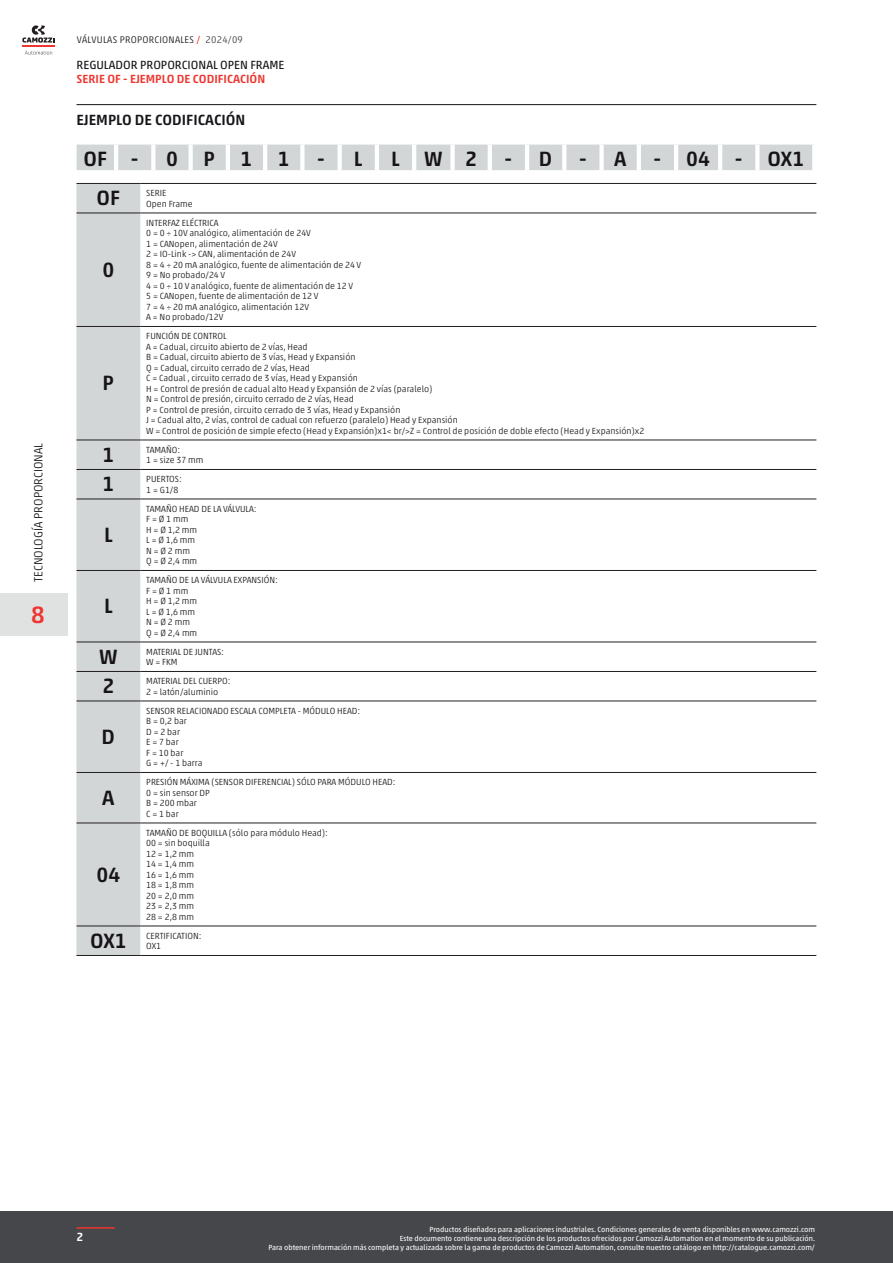
<style>
.page{position:relative;width:893px;height:1263px;background:#fff}
.page>*{position:absolute;margin:0;border:0;box-sizing:border-box;transform-origin:0 0}
.Num_catalogo_no_lingua{font:500 24px "Akko W1 G";color:#ee352f}
.CODE_Legend_row_header{font:500 21px "Akko W1 G";color:#171419}
.Titolo_SEZIONE{font:500 15px "Akko W1 G";color:#171419}
.TITOLO_Home_small{font:12px "Akko W1 G";color:#171419}
.SOTTOTITOLO_Home_small{font:500 12px "Akko W1 G";color:#ee352f}
.NOME_CATALOGO{font:300 12px "Akko W1 G";color:#171419}
.t1{font:500 12px "Akko W1 G";color:#fff}
.Edizione_catalogo{font:300 9.75px "Akko W1 G";letter-spacing:.025em;color:#171419}
.Testi_tabella_coding_example{font:300 9px/10.5px "Akko W1 G";color:#171419}
.footNotes{font:7.5px/9px "Akko W1 G";color:#fff;text-align:right}
.s1{font-weight:400;color:#ee352f}
.s2{color:#383b3f}
</style>
<div class="page">
<div style="left:77px;top:145px;width:735px;height:25px;background:#d2d6d6"></div>
<hr style="left:114px;top:145px;width:4px;height:25px;background:#fff">
<hr style="left:151px;top:145px;width:4px;height:25px;background:#fff">
<div style="left:188px;top:145px;width:5px;height:25px;background:#fff"></div>
<hr style="left:226px;top:145px;width:4px;height:25px;background:#fff">
<hr style="left:263px;top:145px;width:4px;height:25px;background:#fff">
<svg style="left:300px;top:145px;width:4px;height:25px"></svg>
<hr style="left:338px;top:145px;width:4px;height:25px;background:#fff">
<hr style="left:375px;top:145px;width:4px;height:25px;background:#fff">
<hr style="left:412px;top:145px;width:4px;height:25px;background:#fff">
<div style="left:450px;top:145px;width:5px;height:25px;background:#fff"></div>
<hr style="left:488px;top:145px;width:4px;height:25px;background:#fff">
<hr style="left:525px;top:145px;width:4px;height:25px;background:#fff">
<hr style="left:562px;top:145px;width:4px;height:25px;background:#fff">
<div style="left:599px;top:145px;width:5px;height:25px;background:#fff"></div>
<hr style="left:637px;top:145px;width:4px;height:25px;background:#fff">
<hr style="left:674px;top:145px;width:4px;height:25px;background:#fff">
<hr style="left:718px;top:145px;width:4px;height:25px;background:#fff">
<svg style="left:755px;top:145px;width:4px;height:25px"></svg>
<hr style="left:76px;top:104px;width:740px;height:1px;background:#171419">
<svg style="left:76px;top:184px;width:64px;height:771px;background:#d2d6d6"></svg>
<hr style="left:140px;top:183px;width:676px;height:1px;background:#231f20">
<hr style="left:140px;top:213px;width:676px;height:1px;background:#231f20">
<hr style="left:140px;top:326px;width:676px;height:1px;background:#231f20">
<hr style="left:140px;top:440px;width:676px;height:1px;background:#231f20">
<hr style="left:140px;top:469px;width:676px;height:1px;background:#231f20">
<hr style="left:140px;top:499px;width:676px;height:1px;background:#231f20">
<hr style="left:140px;top:570px;width:676px;height:1px;background:#231f20">
<hr style="left:140px;top:642px;width:676px;height:1px;background:#231f20">
<hr style="left:140px;top:671px;width:676px;height:1px;background:#231f20">
<hr style="left:140px;top:701px;width:676px;height:1px;background:#231f20">
<hr style="left:140px;top:772px;width:676px;height:1px;background:#231f20">
<hr style="left:140px;top:823px;width:676px;height:1px;background:#231f20">
<hr style="left:140px;top:926px;width:676px;height:1px;background:#231f20">
<hr style="left:140px;top:955px;width:676px;height:1px;background:#231f20">
<hr style="left:76px;top:183px;width:64px;height:1px;background:#231f20">
<hr style="left:76px;top:213px;width:64px;height:1px;background:#231f20">
<hr style="left:76px;top:326px;width:64px;height:1px;background:#231f20">
<hr style="left:76px;top:440px;width:64px;height:1px;background:#231f20">
<hr style="left:76px;top:469px;width:64px;height:1px;background:#231f20">
<hr style="left:76px;top:499px;width:64px;height:1px;background:#231f20">
<hr style="left:76px;top:570px;width:64px;height:1px;background:#231f20">
<hr style="left:76px;top:642px;width:64px;height:1px;background:#231f20">
<hr style="left:76px;top:671px;width:64px;height:1px;background:#231f20">
<hr style="left:76px;top:701px;width:64px;height:1px;background:#231f20">
<hr style="left:76px;top:772px;width:64px;height:1px;background:#231f20">
<hr style="left:76px;top:823px;width:64px;height:1px;background:#231f20">
<hr style="left:76px;top:926px;width:64px;height:1px;background:#231f20">
<hr style="left:76px;top:955px;width:64px;height:1px;background:#231f20">
<div style="left:0;top:1211px;width:893px;height:52px;background:#46474a"></div>
<hr style="left:77px;top:1227px;width:38px;height:1px;background:#ee352f">
<hr style="left:22px;top:45px;width:32px;height:2px;background:#ee352f">
<svg style="left:22px;top:25px;width:32px;height:18px"></svg>
<svg style="left:25px;top:51px;width:27px;height:4px"></svg>
<div style="left:8px;top:593px;width:60px;height:42px;background:#e0e2e1"></div>
<div style="left:0;top:593px;width:8px;height:42px;background:#e0e2e1"></div>
<p class="NOME_CATALOGO" style="left:30px;top:582px;width:141px;rotate:-90deg">TECNOLOGÍA PROPORCIONAL</p>
<p class="Num_catalogo_no_lingua" style="left:31px;top:597px;width:15px">8</p>
<p class="Edizione_catalogo" style="left:77px;top:32px;width:168px">VÁLVULAS PROPORCIONALES <span class="s1">/</span> <span class="s2">2024/09</span></p>
<p class="TITOLO_Home_small" style="left:77px;top:56px;width:209px">REGULADOR PROPORCIONAL OPEN FRAME</p>
<p class="SOTTOTITOLO_Home_small" style="left:77px;top:70px;width:190px">SERIE OF - EJEMPLO DE CODIFICACIÓN</p>
<p class="Titolo_SEZIONE" style="left:76px;top:109px;width:171px">EJEMPLO DE CODIFICACIÓN</p>
<p class="CODE_Legend_row_header" style="left:84px;top:143px;width:25px">OF</p>
<p class="CODE_Legend_row_header" style="left:131px;top:143px;width:9px">-</p>
<p class="CODE_Legend_row_header" style="left:166px;top:143px;width:13px">0</p>
<p class="CODE_Legend_row_header" style="left:203px;top:143px;width:13px">P</p>
<p class="CODE_Legend_row_header" style="left:241px;top:143px;width:13px">1</p>
<p class="CODE_Legend_row_header" style="left:278px;top:143px;width:13px">1</p>
<p class="CODE_Legend_row_header" style="left:317px;top:143px;width:9px">-</p>
<p class="CODE_Legend_row_header" style="left:354px;top:143px;width:10px">L</p>
<p class="CODE_Legend_row_header" style="left:391px;top:143px;width:10px">L</p>
<p class="CODE_Legend_row_header" style="left:424px;top:143px;width:20px">W</p>
<p class="CODE_Legend_row_header" style="left:465px;top:143px;width:13px">2</p>
<p class="CODE_Legend_row_header" style="left:505px;top:143px;width:9px">-</p>
<p class="CODE_Legend_row_header" style="left:539px;top:143px;width:15px">D</p>
<p class="CODE_Legend_row_header" style="left:579px;top:143px;width:9px">-</p>
<p class="CODE_Legend_row_header" style="left:614px;top:143px;width:14px">A</p>
<p class="CODE_Legend_row_header" style="left:654px;top:143px;width:9px">-</p>
<p class="CODE_Legend_row_header" style="left:686px;top:143px;width:25px">04</p>
<p class="CODE_Legend_row_header" style="left:735px;top:143px;width:9px">-</p>
<p class="CODE_Legend_row_header" style="left:767px;top:143px;width:38px">OX1</p>
<p class="CODE_Legend_row_header" style="left:97px;top:183px;width:25px">OF</p>
<p class="Testi_tabella_coding_example" style="left:146px;top:188px;width:48px">SERIE<br>Open Frame</p>
<p class="CODE_Legend_row_header" style="left:102px;top:254px;width:13px">0</p>
<p class="CODE_Legend_row_header" style="left:103px;top:368px;width:13px">P</p>
<p class="Testi_tabella_coding_example" style="left:146px;top:217px;width:216px">INTERFAZ ELÉCTRICA<br>0 = 0 ÷ 10V analógico, alimentación de 24V<br>1 = CANopen, alimentación de 24V<br>2 = IO-Link -&gt; CAN, alimentación de 24V<br>8 = 4 ÷ 20 mA analógico, fuente de alimentación de 24 V 9 = No probado/24 V<br>4 = 0 ÷ 10 V analógico, fuente de alimentación de 12 V<br>5 = CANopen, fuente de alimentación de 12 V<br>7 = 4 ÷ 20 mA analógico, alimentación 12V<br>A = No probado/12V</p>
<p class="Testi_tabella_coding_example" style="left:146px;top:330px;width:499px">FUNCIÓN DE CONTROL<br>A = Cadual, circuito abierto de 2 vías, Head<br>B = Cadual, circuito abierto de 3 vías, Head y Expansión<br>Q = Cadual, circuito cerrado de 2 vías, Head<br>C = Cadual , circuito cerrado de 3 vías, Head y Expansión<br>H = Control de presión de cadual alto Head y Expansión de 2 vías (paralelo)<br>N = Control de presión, circuito cerrado de 2 vías, Head<br>P = Control de presión, circuito cerrado de 3 vías, Head y Expansión<br>J = Cadual alto, 2 vías, control de cadual con refuerzo (paralelo) Head y Expansión<br>W = Control de posición de simple efecto (Head y Expansión)x1&lt; br/&gt;Z = Control de posición de doble efecto (Head y Expansión)x2</p>
<p class="CODE_Legend_row_header" style="left:102px;top:439px;width:13px">1</p>
<p class="Testi_tabella_coding_example" style="left:146px;top:444px;width:59px">TAMAÑO:<br>1 = size 37 mm</p>
<p class="CODE_Legend_row_header" style="left:102px;top:469px;width:13px">1</p>
<p class="Testi_tabella_coding_example" style="left:146px;top:473px;width:37px">PUERTOS:<br>1 = G1/8</p>
<p class="CODE_Legend_row_header" style="left:104px;top:519px;width:10px">L</p>
<p class="Testi_tabella_coding_example" style="left:146px;top:503px;width:112px">TAMAÑO HEAD DE LA VÁLVULA:<br>F = Ø 1 mm<br>H = Ø 1,2 mm<br>L = Ø 1,6 mm<br>N = Ø 2 mm<br>Q = Ø 2,4 mm</p>
<p class="CODE_Legend_row_header" style="left:104px;top:591px;width:10px">L</p>
<p class="Testi_tabella_coding_example" style="left:146px;top:574px;width:133px">TAMAÑO DE LA VÁLVULA EXPANSIÓN:<br>F = Ø 1 mm<br>H = Ø 1,2 mm<br>L = Ø 1,6 mm<br>N = Ø 2 mm<br>Q = Ø 2,4 mm</p>
<p class="CODE_Legend_row_header" style="left:99px;top:641px;width:20px">W</p>
<p class="Testi_tabella_coding_example" style="left:146px;top:646px;width:79px">MATERIAL DE JUNTAS:<br>W = FKM</p>
<p class="CODE_Legend_row_header" style="left:102px;top:671px;width:13px">2</p>
<p class="Testi_tabella_coding_example" style="left:146px;top:675px;width:86px">MATERIAL DEL CUERPO:<br>2 = latón/aluminio</p>
<p class="CODE_Legend_row_header" style="left:102px;top:721px;width:15px">D</p>
<p class="Testi_tabella_coding_example" style="left:146px;top:705px;width:215px">SENSOR RELACIONADO ESCALA COMPLETA - MÓDULO HEAD:<br>B = 0,2 bar<br>D = 2 bar<br>E = 7 bar<br>F = 10 bar<br>G = +/ - 1 barra</p>
<p class="CODE_Legend_row_header" style="left:102px;top:782px;width:14px">A</p>
<p class="CODE_Legend_row_header" style="left:96px;top:859px;width:25px">04</p>
<p class="Testi_tabella_coding_example" style="left:146px;top:776px;width:251px">PRESIÓN MÁXIMA (SENSOR DIFERENCIAL) SÓLO PARA MÓDULO HEAD:<br>0 = sin sensor DP<br>B = 200 mbar<br>C = 1 bar</p>
<p class="Testi_tabella_coding_example" style="left:146px;top:827px;width:183px">TAMAÑO DE BOQUILLA (sólo para módulo Head):<br>00 = sin boquilla<br>12 = 1,2 mm<br>14 = 1,4 mm<br>16 = 1,6 mm<br>18 = 1,8 mm<br>20 = 2,0 mm<br>23 = 2,3 mm<br>28 = 2,8 mm</p>
<p class="CODE_Legend_row_header" style="left:90px;top:925px;width:38px">OX1</p>
<p class="Testi_tabella_coding_example" style="left:146px;top:930px;width:57px">CERTIFICATION:<br>OX1</p>
<h3 class="t1" style="left:77px;top:1228px;width:8px">2</h3>
<p class="footNotes" style="left:268px;top:1225px;width:548px">Productos diseñados para aplicaciones industriales. Condiciones generales de venta disponibles en www.camozzi.com<br>Este documento contiene una descripción de los productos ofrecidos por Camozzi Automation en el momento de su publicación.<br>Para obtener información más completa y actualizada sobre la gama de productos de Camozzi Automation, consulte nuestro catálogo en http://catalogue.camozzi.com/</p>
</div>
